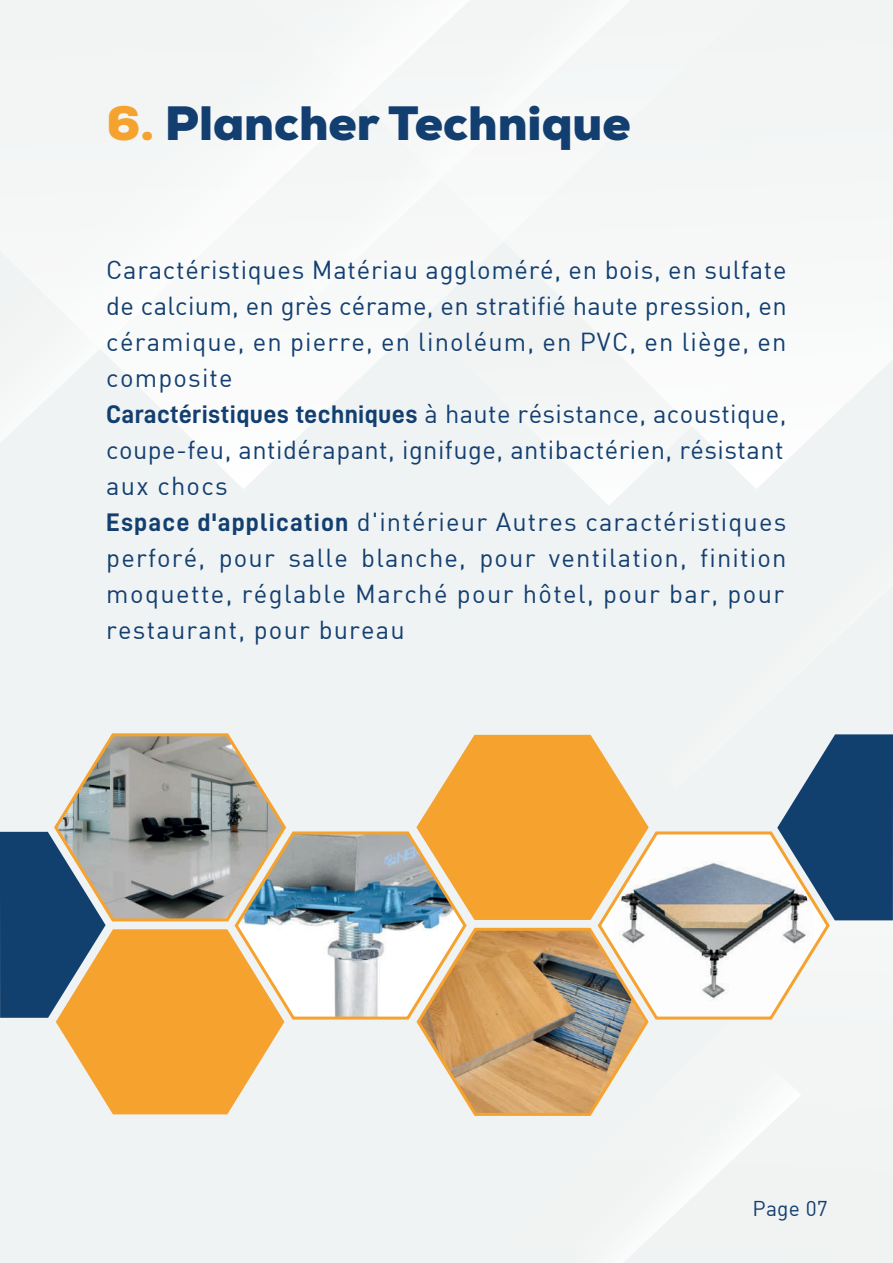
<style>
.page{position:relative;width:893px;height:1263px;background:#edf0f0}
.page>*{position:absolute;margin:0;border:0;box-sizing:border-box;transform-origin:0 0}
.t1{font:900 48.15px "Nexa";color:#133f70}
.t2{font:25.5px/36px "DIN";letter-spacing:.045em;color:#133f70}
.t3{font:21px "DIN";letter-spacing:.01em;color:#133f70}
.s1{color:#f6a22f}
.s2{font-family:"D DIN Bold"}
</style>
<div class="page">
<svg style="left:197px;top:443px;width:60px;height:46px"></svg>
<div style="left:0;top:155px;width:257px;height:288px;background:#f7f8f8"></div>
<div style="left:257px;top:310px;width:173px;height:166px;background:#f8f9f9"></div>
<svg style="left:553px;top:312px;width:71px;height:193px"></svg>
<div style="left:250px;top:0;width:380px;height:310px;background:#f6f7f7"></div>
<div style="left:624px;top:283px;width:269px;height:208px;background:#f8f9f9"></div>
<svg style="left:611px;top:1082px;width:190px;height:181px"></svg>
<svg style="left:416px;top:734px;width:477px;height:187px"></svg>
<svg style="left:0;top:832px;width:284px;height:282px"></svg>
<img style="left:416px;top:927px;width:234px;height:190px">
<img style="left:233px;top:829px;width:235px;height:192px">
<svg style="left:52px;top:733px;width:236px;height:190px"></svg>
<svg style="left:596px;top:829px;width:235px;height:192px"></svg>
<h1 class="t1" style="left:106px;top:93px;width:526px"><span class="s1">6.</span> Plancher Technique</h1>
<p class="t2" style="left:106px;top:251px;width:682px">Caractéristiques Matériau aggloméré, en bois, en sulfate de calcium, en grès cérame, en stratifié haute pression, en céramique, en pierre, en linoléum, en PVC, en liège, en composite<br><span class="s2">Caractéristiques techniques</span> à haute résistance, acoustique, coupe-feu, antidérapant, ignifuge, antibactérien, résistant aux chocs<br><span class="s2">Espace d'application</span> d'intérieur Autres caractéristiques perforé, pour salle blanche, pour ventilation, finition moquette, réglable Marché pour hôtel, pour bar, pour restaurant, pour bureau</p>
<p class="t3" style="left:753px;top:1195px;width:77px">Page 07</p>
</div>
